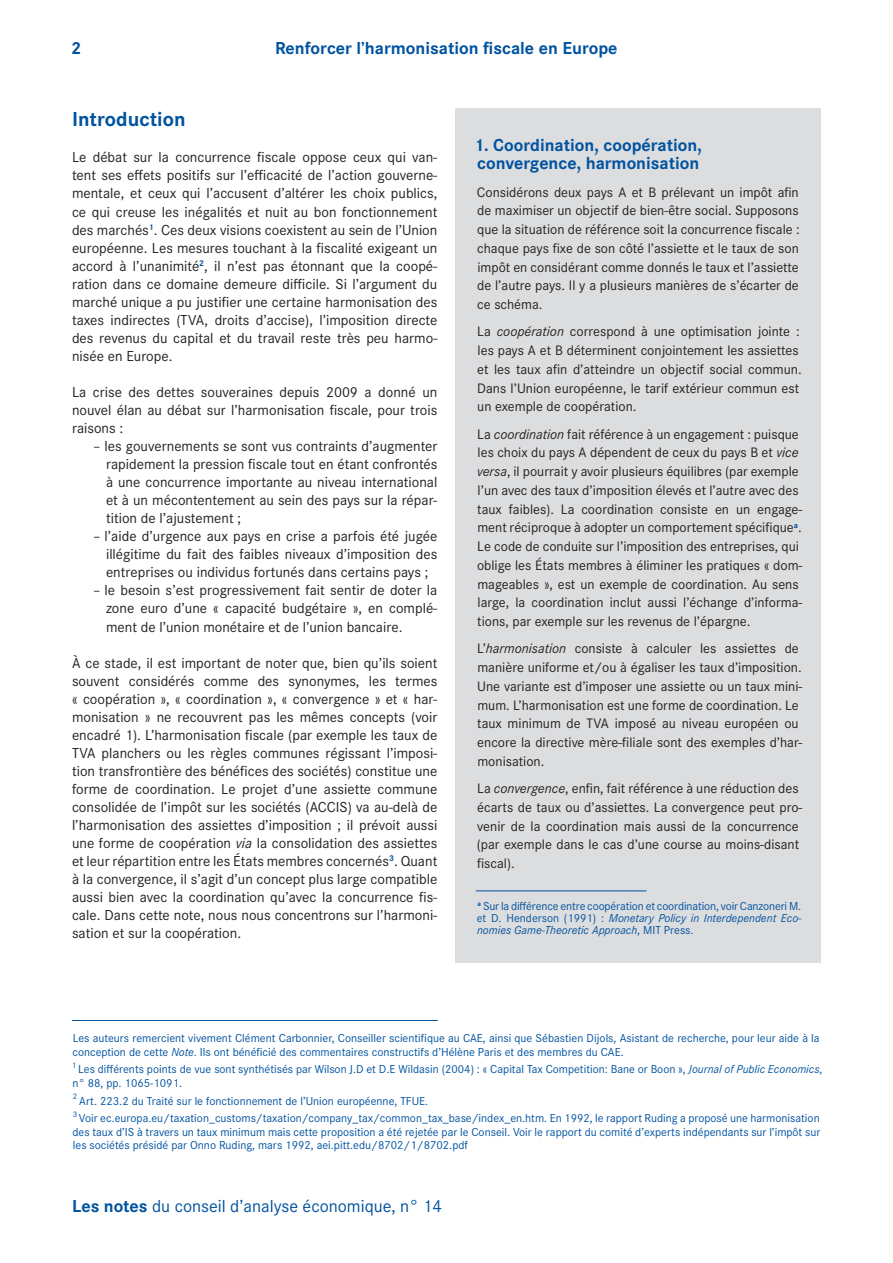
<style>
.page{position:relative;width:893px;height:1263px;background:#fff}
.page>*{position:absolute;margin:0;border:0;box-sizing:border-box;transform-origin:0 0}
.Intertitre___Niveau{font:700 21px "Corporate S";color:#0153a0}
.Encadré___Titre{font:700 18px/18px "Corporate S";color:#0153a0}
.t1{font:18px "Corporate S";color:#0153a0}
.Folio_G{font:700 18px "Corporate S";color:#0153a0}
.Texte___Normal{font:15px/18px "Corporate S";color:#231f20;text-align:justify}
.Encadré___Texte{font:14.25px/18.8px "Corporate S";color:#231f20}
.Texte___Note_BdP_sui{font:12px/13.5px "Corporate S";color:#0153a0}
.Texte___Note_BdP{font:12px/13.5px "Corporate S";color:#0153a0}
.Encadré___Note_BdP{font:12px/12px "Corporate S";letter-spacing:-.01em;color:#0153a0;text-align:justify}
.Texte___Note_BdP_sui-2{font:8.25px "Corporate S";color:#0153a0}
.s1{font-style:italic}
.s2{font-weight:700}
</style>
<div class="page">
<hr style="left:72px;top:1020px;width:366px;height:1px;background:#0153a0">
<div style="left:455px;top:108px;width:366px;height:855px;background:#dcdddf"></div>
<hr style="left:476px;top:890px;width:171px;height:1px;background:#0153a0">
<p class="Folio_G" style="left:71px;top:36px;width:12px">2</p>
<p class="Encadré___Titre" style="left:275px;top:39px;width:344px">Renforcer l’harmonisation fiscale en Europe</p>
<p class="Intertitre___Niveau" style="left:72px;top:105px;width:115px">Introduction</p>
<p class="Texte___Normal" style="left:72px;top:148px;width:367px">Le débat sur la concurrence fiscale oppose ceux qui van&shy;tent ses effets positifs sur l’efficacité de l’action gouverne&shy;mentale, et ceux qui l’accusent d’altérer les choix publics, ce qui creuse les inégalités et nuit au bon fonctionnement des marchés<sup>1</sup>. Ces deux visions coexistent au sein de l’Union européenne. Les mesures touchant à la fiscalité exigeant un accord à l’unanimité<sup>2</sup>, il n’est pas étonnant que la coopé&shy;ration dans ce domaine demeure difficile. Si l’argument du marché unique a pu justifier une certaine harmonisation des taxes indirectes (TVA, droits d’accise), l’imposition directe des revenus du capital et du travail reste très peu harmo&shy;nisée en Europe.</p>
<p class="Texte___Normal" style="left:72px;top:382px;width:367px">La crise des dettes souveraines depuis 2009 a donné un nouvel élan au débat sur l’harmonisation fiscale, pour trois raisons :</p>
<p class="Texte___Normal" style="left:106px;top:436px;width:333px;text-indent:-13px">– les gouvernements se sont vus contraints d’augmenter rapidement la pression fiscale tout en étant confrontés à une concurrence importante au niveau international et à un mécontentement au sein des pays sur la répar&shy;tition de l’ajustement ;</p>
<p class="Texte___Normal" style="left:106px;top:527px;width:333px;text-indent:-13px">– l’aide d’urgence aux pays en crise a parfois été jugée illégitime du fait des faibles niveaux d’imposition des entreprises ou individus fortunés dans certains pays ;</p>
<p class="Texte___Normal" style="left:106px;top:581px;width:333px;text-indent:-13px">– le besoin s’est progressivement fait sentir de doter la zone euro d’une « capacité budgétaire », en complé&shy;ment de l’union monétaire et de l’union bancaire.</p>
<p class="Texte___Normal" style="left:72px;top:653px;width:367px">À ce stade, il est important de noter que, bien qu’ils soient souvent considérés comme des synonymes, les termes « coopération », « coordination », « convergence » et « har&shy;monisation » ne recouvrent pas les mêmes concepts (voir encadré 1). L’harmonisation fiscale (par exemple les taux de TVA planchers ou les règles communes régissant l’imposi&shy;tion transfrontière des bénéfices des sociétés) constitue une forme de coordination. Le projet d’une assiette commune consolidée de l’impôt sur les sociétés (ACCIS) va au-delà de l’harmonisation des assiettes d’imposition ; il prévoit aussi une forme de coopération <span class="s1">via</span> la consolidation des assiettes et leur répartition entre les États membres concernés<sup>3</sup>. Quant à la convergence, il s’agit d’un concept plus large compatible aussi bien avec la coordination qu’avec la concurrence fis&shy;cale. Dans cette note, nous nous concentrons sur l’harmoni&shy;sation et sur la coopération.</p>
<p class="Encadré___Titre" style="left:474px;top:136px;width:229px">1. Coordination, coopération, convergence, harmonisation</p>
<p class="Encadré___Texte" style="left:477px;top:182px;width:324px;text-align:justify">Considérons deux pays A et B prélevant un impôt afin de maximiser un objectif de bien-être social. Supposons que la situation de référence soit la concurrence fiscale : chaque pays fixe de son côté l’assiette et le taux de son impôt en considérant comme donnés le taux et l’assiette de l’autre pays. Il y a plusieurs manières de s’écarter de ce schéma.</p>
<p class="Encadré___Texte" style="left:477px;top:322px;width:326px">La <span class="s1">coopération</span> correspond à une optimisation jointe : les pays A et B déterminent conjointement les assiettes et les taux afin d’atteindre un objectif social commun.<br>Dans l’Union européenne, le tarif extérieur commun est un exemple de coopération.</p>
<p class="Encadré___Texte" style="left:477px;top:424px;width:327px">La <span class="s1">coordination</span> fait référence à un engagement : puisque les choix du pays A dépendent de ceux du pays B et <span class="s1">vice versa</span>, il pourrait y avoir plusieurs équilibres (par exemple l’un avec des taux d’imposition élevés et l’autre avec des taux faibles). La coordination consiste en un engage&shy;ment réciproque à adopter un comportement spécifique<sup>a</sup>.<br>Le code de conduite sur l’imposition des entreprises, qui oblige les États membres à éliminer les pratiques « dom&shy;mageables », est un exemple de coordination. Au sens large, la coordination inclut aussi l’échange d’informa&shy;tions, par exemple sur les revenus de l’épargne.</p>
<p class="Encadré___Texte" style="left:477px;top:639px;width:327px">L’<span class="s1">harmonisation</span> consiste à calculer les assiettes de manière uniforme et/ou à égaliser les taux d’imposition.<br>Une variante est d’imposer une assiette ou un taux mini&shy;mum. L’harmonisation est une forme de coordination. Le taux minimum de TVA imposé au niveau européen ou encore la directive mère-filiale sont des exemples d’har&shy;monisation.</p>
<p class="Encadré___Texte" style="left:477px;top:778px;width:327px">La <span class="s1">convergence</span>, enfin, fait référence à une réduction des écarts de taux ou d’assiettes. La convergence peut pro&shy;venir de la coordination mais aussi de la concurrence (par exemple dans le cas d’une course au moins-disant fiscal).</p>
<p class="Encadré___Note_BdP" style="left:477px;top:899px;width:326px"><sup>a</sup> Sur la différence entre coopération et coordination, voir Canzoneri M. et D. Henderson (1991) : <span class="s1">Monetary Policy in Interdependent Eco&shy;nomies Game-Theoretic Approach</span>, MIT Press.</p>
<p class="Texte___Note_BdP" style="left:72px;top:1031px;width:749px">Les auteurs remercient vivement Clément Carbonnier, Conseiller scientifique au CAE, ainsi que Sébastien Dijols, Asistant de recherche, pour leur aide à la conception de cette <span class="s1">Note</span>. Ils ont bénéficié des commentaires constructifs d’Hélène Paris et des membres du CAE.</p>
<p class="Texte___Note_BdP_sui-2" style="left:72px;top:1060px;width:6px">1</p>
<p class="Texte___Note_BdP_sui" style="left:73px;top:1062px;width:751px;text-indent:5px">Les différents points de vue sont synthétisés par Wilson J.D et D.E Wildasin (2004) : « Capital Tax Competition: Bane or Boon », <span class="s1">Journal of Public Economics</span>, n° 88, pp. 1065-1091.</p>
<p class="Texte___Note_BdP_sui-2" style="left:73px;top:1091px;width:6px">2</p>
<p class="Texte___Note_BdP_sui" style="left:79px;top:1093px;width:351px">Art. 223.2 du Traité sur le fonctionnement de l’Union européenne, TFUE.</p>
<p class="Texte___Note_BdP_sui-2" style="left:73px;top:1109px;width:6px">3</p>
<p class="Texte___Note_BdP_sui" style="left:72px;top:1111px;width:749px;text-align:justify;text-indent:7px">Voir ec.europa.eu/taxation_customs/taxation/company_tax/common_tax_base/index_en.htm. En 1992, le rapport Ruding a proposé une harmonisation des taux d’IS à travers un taux minimum mais cette proposition a été rejetée par le Conseil. Voir le rapport du comité d’experts indépendants sur l’impôt sur les sociétés présidé par Onno Ruding, mars 1992, aei.pitt.edu/8702/1/8702.pdf</p>
<p class="t1" style="left:72px;top:1194px;width:371px"><span class="s2">Les notes</span> du conseil d’analyse économique, n° 14</p>
</div>
